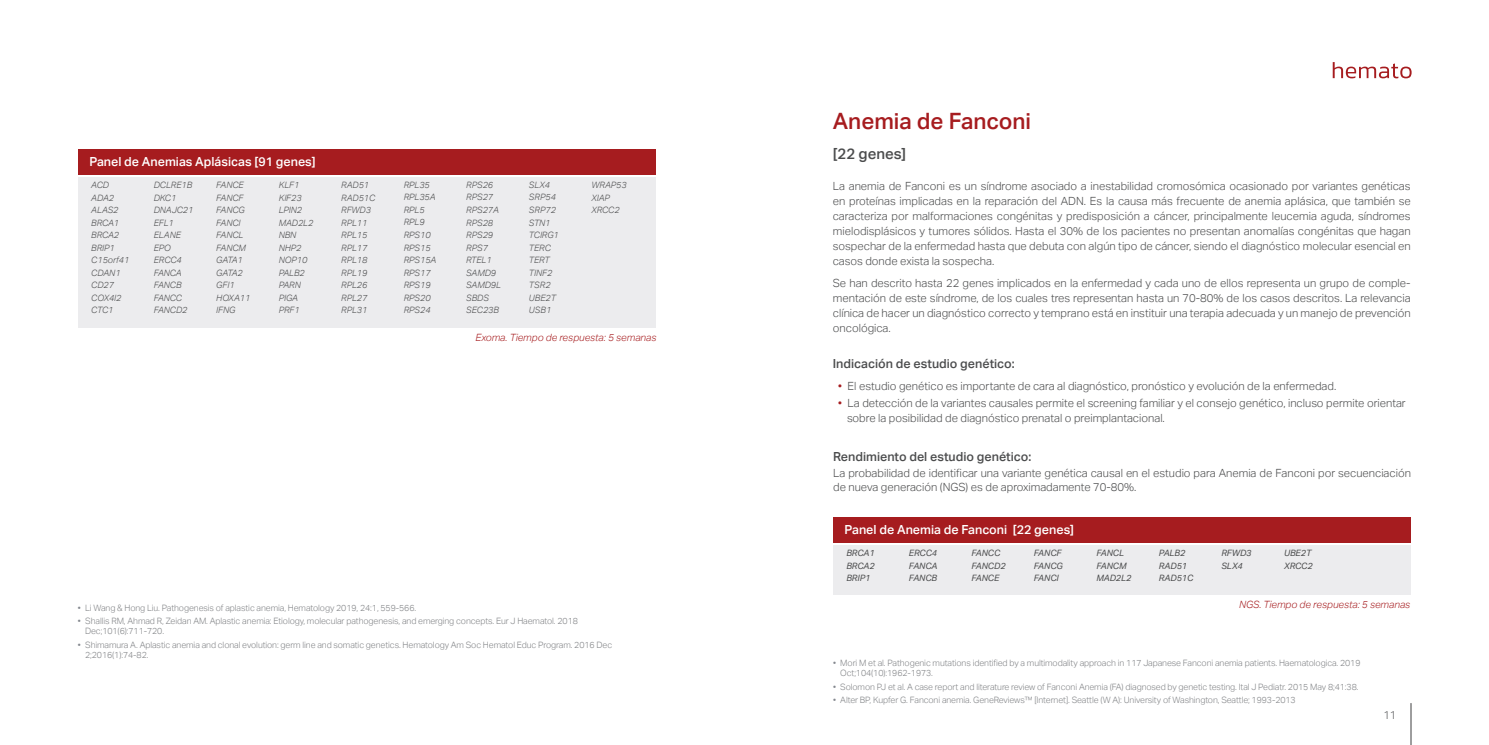
<style>
.page{position:relative;width:1489px;height:745px;background:#fff}
.page>*{position:absolute;margin:0;border:0;box-sizing:border-box;transform-origin:0 0}
.t1{font:500 22.5px "Aktiv Grotesk";color:#a61c1f}
.t2{font:500 15px "Aktiv Grotesk";color:#4b4c4d}
.t3{font:500 12.5px "Aktiv Grotesk";color:#fff}
.t4{font:500 12.5px "Aktiv Grotesk";color:#4b4c4d}
.t5{font:300 11.25px/15px "Aktiv Grotesk";color:#4b4c4d;text-align:justify}
.t6{font:300 11.25px "Aktiv Grotesk";color:#57585a}
.t7{font:italic 300 10px "Aktiv Grotesk";color:#a61c1f}
.t8{font:300 8.75px/10px "Aktiv Grotesk";letter-spacing:-.01em;color:#818386}
.Genes{font:italic 300 8.75px/12.5px "Aktiv Grotesk";color:#4b4c4d}
.Genes-2{font:italic 8.75px "Aktiv Grotesk";color:#4b4c4d}
.s1{color:#84888e}
.s2{color:#a61c1f}
</style>
<div class="page">
<hr style="left:1410px;top:703px;width:1px;height:41px;background:#3e3e3f">
<svg style="left:1332px;top:62px;width:79px;height:16px"></svg>
<div style="left:78px;top:177px;width:578px;height:150px;background:#ececee"></div>
<div style="left:78px;top:149px;width:578px;height:26px;background:#a61c1f"></div>
<div style="left:833px;top:545px;width:577px;height:49px;background:#ececee"></div>
<div style="left:833px;top:516px;width:577px;height:26px;background:#a61c1f"></div>
<p class="t1" style="left:832px;top:107px;width:200px">Anemia de Fanconi</p>
<p class="t2" style="left:832px;top:144px;width:75px">[22 genes]</p>
<p class="t3" style="left:89px;top:154px;width:227px">Panel de Anemias Aplásicas [91 genes]</p>
<p class="Genes" style="left:91px;top:179px;width:40px">ACD<br>ADA2<br>ALAS2<br>BRCA1<br>BRCA2<br>BRIP1<br>C15orf41<br>CDAN1<br>CD27<br>COX4I2<br>CTC1</p>
<p class="Genes" style="left:154px;top:179px;width:41px">DCLRE1B<br>DKC1<br>DNAJC21<br>EFL1<br>ELANE<br>EPO<br>ERCC4<br>FANCA<br>FANCB<br>FANCC<br>FANCD2</p>
<p class="Genes" style="left:216px;top:179px;width:36px">FANCE<br>FANCF<br>FANCG<br>FANCI<br>FANCL<br>FANCM<br>GATA1<br>GATA2<br>GFI1<br>HOXA11<br>IFNG</p>
<p class="Genes" style="left:279px;top:179px;width:36px">KLF1<br>KIF23<br>LPIN2<br>MAD2L2<br>NBN<br>NHP2<br>NOP10<br>PALB2<br>PARN<br>PIGA<br>PRF1</p>
<p class="Genes" style="left:341px;top:179px;width:36px">RAD51<br>RAD51C<br>RFWD3<br>RPL11<br>RPL15<br>RPL17<br>RPL18<br>RPL19<br>RPL26<br>RPL27<br>RPL31</p>
<p class="Genes" style="left:404px;top:178px;width:34px">RPL35<br>RPL35A<br>RPL5<br>RPL9<br>RPS10<br>RPS15<br>RPS15A<br>RPS17<br>RPS19<br>RPS20<br>RPS24</p>
<p class="Genes" style="left:466px;top:178px;width:36px">RPS26<br>RPS27<br>RPS27A<br>RPS28<br>RPS29<br>RPS7<br>RTEL1<br>SAMD9<br>SAMD9L<br>SBDS<br>SEC23B</p>
<p class="Genes" style="left:529px;top:178px;width:31px">SLX4<br>SRP54<br>SRP72<br>STN1<br>TCIRG1<br>TERC<br>TERT<br>TINF2<br>TSR2<br>UBE2T<br>USB1</p>
<p class="Genes" style="left:591px;top:179px;width:37px">WRAP53<br>XIAP<br>XRCC2</p>
<p class="t5" style="left:832px;top:179px;width:579px">La anemia de Fanconi es un síndrome asociado a inestabilidad cromosómica ocasionado por variantes genéticas en proteínas implicadas en la reparación del ADN. Es la causa más frecuente de anemia aplásica, que también se caracteriza por malformaciones congénitas y predisposición a cáncer, principalmente leucemia aguda, síndromes mielodisplásicos y tumores sólidos. Hasta el 30% de los pacientes no presentan anomalías congénitas que hagan sospechar de la enfermedad hasta que debuta con algún tipo de cáncer, siendo el diagnóstico molecular esencial en casos donde exista la sospecha.</p>
<p class="t5" style="left:832px;top:276px;width:579px">Se han descrito hasta 22 genes implicados en la enfermedad y cada uno de ellos representa un grupo de comple&shy;mentación de este síndrome, de los cuales tres representan hasta un 70-80% de los casos descritos. La relevancia clínica de hacer un diagnóstico correcto y temprano está en instituir una terapia adecuada y un manejo de prevención oncológica.</p>
<p class="t7" style="left:475px;top:331px;width:183px">Exoma. Tiempo de respuesta: 5 semanas</p>
<p class="t8" style="left:78px;top:602px;width:340px"><span class="s1">•</span> Li Wang &amp; Hong Liu. Pathogenesis of aplastic anemia, Hematology 2019, 24:1, 559-566.</p>
<p class="t8" style="left:85px;top:615px;width:494px;text-indent:-7px"><span class="s1">•</span> Shallis RM, Ahmad R, Zeidan AM. Aplastic anemia: Etiology, molecular pathogenesis, and emerging concepts. Eur J Haematol. 2018<br>Dec;101(6):711-720.</p>
<p class="t8" style="left:85px;top:639px;width:528px;text-indent:-7px"><span class="s1">•</span> Shimamura A. Aplastic anemia and clonal evolution: germ line and somatic genetics. Hematology Am Soc Hematol Educ Program. 2016 Dec<br>2;2016(1):74-82.</p>
<p class="t4" style="left:832px;top:356px;width:183px">Indicación de estudio genético:</p>
<p class="t5" style="left:838px;top:378px;width:499px"><span class="s2">•</span> El estudio genético es importante de cara al diagnóstico, pronóstico y evolución de la enfermedad.</p>
<p class="t5" style="left:847px;top:395px;width:560px;text-indent:-9px"><span class="s2">•</span> La detección de la variantes causales permite el screening familiar y el consejo genético, incluso permite orientar sobre la posibilidad de diagnóstico prenatal o preimplantacional.</p>
<p class="t4" style="left:833px;top:449px;width:199px">Rendimiento del estudio genético:</p>
<p class="t5" style="left:833px;top:466px;width:579px;line-height:13.8px">La probabilidad de identificar una variante genética causal en el estudio para Anemia de Fanconi por secuenciación de nueva generación (NGS) es de aproximadamente 70-80%.</p>
<p class="t3" style="left:844px;top:522px;width:231px">Panel de Anemia de Fanconi [22 genes]</p>
<p class="Genes-2" style="left:846px;top:547px;width:30px">BRCA1</p>
<p class="Genes-2" style="left:846px;top:560px;width:30px">BRCA2</p>
<p class="Genes-2" style="left:846px;top:572px;width:25px">BRIP1</p>
<p class="Genes-2" style="left:1033px;top:547px;width:29px">FANCF</p>
<p class="Genes-2" style="left:1033px;top:560px;width:30px">FANCG</p>
<p class="Genes-2" style="left:1033px;top:572px;width:26px">FANCI</p>
<p class="Genes-2" style="left:908px;top:547px;width:30px">ERCC4</p>
<p class="Genes-2" style="left:908px;top:560px;width:30px">FANCA</p>
<p class="Genes-2" style="left:908px;top:572px;width:30px">FANCB</p>
<p class="Genes-2" style="left:971px;top:547px;width:30px">FANCC</p>
<p class="Genes-2" style="left:971px;top:560px;width:36px">FANCD2</p>
<p class="Genes-2" style="left:971px;top:572px;width:29px">FANCE</p>
<p class="Genes-2" style="left:1096px;top:547px;width:29px">FANCL</p>
<p class="Genes-2" style="left:1096px;top:560px;width:32px">FANCM</p>
<p class="Genes-2" style="left:1096px;top:572px;width:36px">MAD2L2</p>
<p class="Genes-2" style="left:1158px;top:547px;width:28px">PALB2</p>
<p class="Genes-2" style="left:1158px;top:560px;width:30px">RAD51</p>
<p class="Genes-2" style="left:1158px;top:572px;width:36px">RAD51C</p>
<p class="Genes-2" style="left:1221px;top:547px;width:32px">RFWD3</p>
<p class="Genes-2" style="left:1221px;top:560px;width:23px">SLX4</p>
<p class="Genes-2" style="left:1283px;top:547px;width:29px">UBE2T</p>
<p class="Genes-2" style="left:1283px;top:560px;width:30px">XRCC2</p>
<p class="t7" style="left:1238px;top:598px;width:173px">NGS. Tiempo de respuesta: 5 semanas</p>
<p class="t8" style="left:840px;top:657px;width:522px;text-indent:-7px"><span class="s1">•</span> Mori M et al. Pathogenic mutations identified by a multimodality approach in 117 Japanese Fanconi anemia patients. Haematologica. 2019<br>Oct;104(10):1962-1973.</p>
<p class="t8" style="left:833px;top:681px;width:527px"><span class="s1">•</span> Solomon PJ et al. A case report and literature review of Fanconi Anemia (FA) diagnosed by genetic testing. Ital J Pediatr. 2015 May 8;41:38.</p>
<p class="t8" style="left:833px;top:694px;width:464px"><span class="s1">•</span> Alter BP, Kupfer G. Fanconi anemia. GeneReviews™ [Internet]. Seattle (W A): University of Washington, Seattle; 1993-2013</p>
<p class="t6" style="left:1383px;top:707px;width:15px">11</p>
</div>
